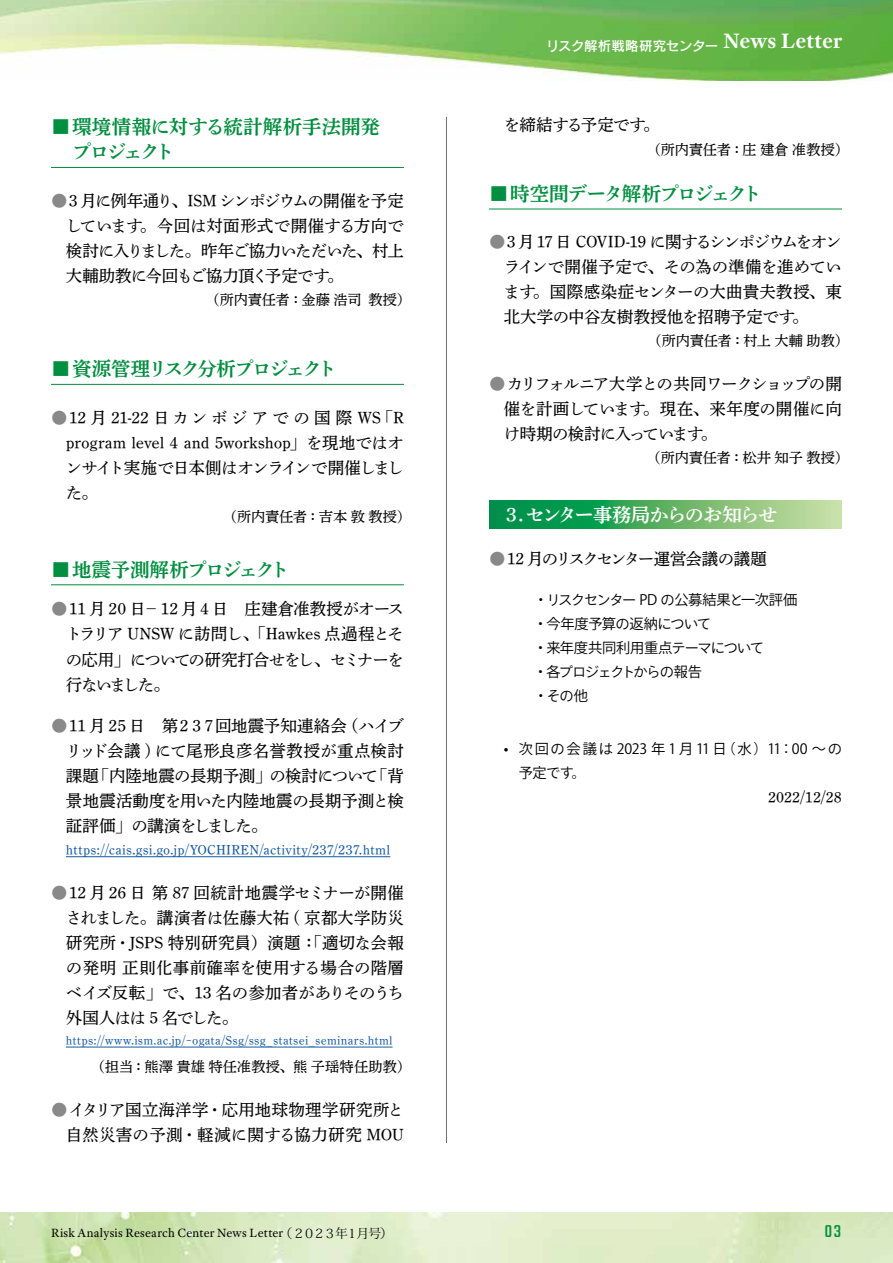
<style>
.page{position:relative;width:893px;height:1263px;background:#fff}
.page>*{position:absolute;margin:0;border:0;box-sizing:border-box;transform-origin:0 0}
.t1{font:700 22.5px "Adobe Text Pro";letter-spacing:.005em;color:#fff}
.t2{font:19.5px "DNP Shuei Y Min Std B";letter-spacing:-.08em;color:#008e3f}
.t3{font:19.5px/25px "DNP Shuei Y Min Std B";letter-spacing:-.005em;color:#008e3f}
.t4{font:19.5px "DNP Shuei Y Min Std B";letter-spacing:-.105em;color:#008e3f}
.t5{font:19.2px "DNP Shuei Y Min Std B";letter-spacing:-.06em;color:#fff}
.t6{font:16.5px/25px "DNP Shuei Y Min Std M";letter-spacing:-.02em;color:#000;text-align:right}
.t7{font:16.5px/25px "DNP Shuei Y Min Std M";letter-spacing:-.045em;color:#000}
.t8{font:16.5px/25px "DNP Shuei Y Min Std M";letter-spacing:.01em;color:#000;text-align:right}
.t9{font:16.5px/25px "DNP Shuei Y Min Std M";letter-spacing:-.05em;color:#000;text-align:right}
.t10{font:16.5px "DNP Shuei Y Min Std M";letter-spacing:-.065em;color:#000}
.t11{font:16.5px "DNP Shuei Y Min Std M";letter-spacing:.015em;color:#000}
.t12{font:16.5px "DNP Shuei Y Min Std M";letter-spacing:-.095em;color:#000}
.t13{font:16.5px "DNP Shuei Y Min Std M";letter-spacing:-.04em;color:#000}
.t14{font:16.5px "DNP Shuei Y Min Std M";letter-spacing:-.06em;color:#000}
.t15{font:16.5px "Countach";color:#008e3f}
.t16{font:15px "DNP Shuei Y Min Std M";letter-spacing:.005em;color:#000}
.t17{font:14.25px/24px "Ryo Gothic Plus N";letter-spacing:-.045em;color:#000}
.t18{font:14.25px "DNP Shuei Y Min Std M";letter-spacing:.005em;color:#000}
.t19{font:14.25px "DNP Shuei Y Min Std M";letter-spacing:-.015em;color:#000}
.t20{font:14.25px "Ryo Gothic Plus N";letter-spacing:.105em;color:#000}
.t21{font:14.25px "DNP Shuei Y Min Std M";letter-spacing:-.02em;color:#000}
.t22{font:500 14.25px "Ryo Gothic Plus N";color:#000}
.t23{font:13.5px "DNP Shuei Y Min Std M";letter-spacing:.01em;color:#15599f}
.t24{font:13.5px "Rodin Pro N DB";letter-spacing:-.01em;color:#fff}
.t25{font:12.75px "Adobe Text Pro";letter-spacing:.015em;color:#000}
.t26{font:12.75px "Koz Min Pr 6 N";letter-spacing:-.18em;color:#000}
.t27{font:12px "DNP Shuei Y Min Std M";letter-spacing:.02em;color:#15599f}
.s1{color:#898989}
</style>
<div class="page">
<img style="left:0;top:1212px;width:893px;height:51px">
<img style="left:0;top:0;width:893px;height:81px">
<hr style="left:51px;top:167px;width:353px;height:1px;background:#008e3f">
<hr style="left:51px;top:384px;width:353px;height:1px;background:#008e3f">
<hr style="left:51px;top:584px;width:353px;height:1px;background:#008e3f">
<hr style="left:66px;top:856px;width:324px;height:1px;background:#15599f">
<hr style="left:66px;top:1047px;width:327px;height:1px;background:#15599f">
<hr style="left:489px;top:209px;width:353px;height:1px;background:#008e3f">
<svg style="left:489px;top:501px;width:353px;height:27px;background:#56b26a"></svg>
<hr style="left:446px;top:117px;width:1px;height:1026px;background:#727171">
<p class="t3" style="left:72px;top:114px;width:309px;text-indent:-21px">■環境情報に対する統計解析手法開発プロジェクト</p>
<p class="t6" style="left:51px;top:187px;width:354px"><span class="s1">●</span>3 月に例年通り、ISM シンポジウムの開催を予定。今回は対面形式で開催する方向で</p>
<p class="t6" style="left:66px;top:212px;width:79px">しています</p>
<p class="t10" style="left:66px;top:239px;width:340px">検討に入りました。昨年ご協力いただいた、村上</p>
<p class="t6" style="left:327px;top:262px;width:18px">。</p>
<p class="t13" style="left:66px;top:264px;width:266px">大輔助教に今回もご協力頂く予定です</p>
<p class="t21" style="left:206px;top:289px;width:157px">（所内責任者：金藤浩司</p>
<p class="t18" style="left:368px;top:289px;width:44px">教授(</p>
<p class="t4" style="left:51px;top:355px;width:287px">■ 資源管理リスク分析プロジェクト</p>
<p class="t6" style="left:66px;top:404px;width:340px;text-align:left;text-indent:-15px"><span class="s1">●</span>12月21-22日カンボジアでの国際 WS program level 4 and 5workshop」を現地ではオンサイト実施で日本側はオンラインで開催しました。</p>
<p class="t18" style="left:223px;top:506px;width:190px">（所内責任者：吉本敦教授(</p>
<p class="t2" style="left:51px;top:555px;width:240px">■地震予測解析プロジェクト</p>
<p class="t6" style="left:143px;top:596px;width:262px">－12 月 4 日　庄建倉准教授がオース</p>
<p class="t6" style="left:377px;top:404px;width:29px">「R</p>
<p class="t7" style="left:66px;top:596px;width:340px;text-indent:-15px"><span class="s1">●</span>11月20日<br>トラリア UNSW に訪問し、「Hawkes 点過程とその応用」についての研究打合せをし、セミナーを行ないました。</p>
<p class="t6" style="left:342px;top:713px;width:63px">（ハイブ</p>
<p class="t6" style="left:51px;top:713px;width:298px"><span class="s1">●</span>11 月 25 日　第２３７回地震予知連絡会</p>
<p class="t11" style="left:66px;top:739px;width:340px">リッド会議 ) にて尾形良彦名誉教授が重点検討</p>
<p class="t6" style="left:371px;top:763px;width:34px">「背</p>
<p class="t6" style="left:93px;top:763px;width:287px">「内陸地震の長期予測」の検討について</p>
<p class="t6" style="left:66px;top:763px;width:340px;text-align:left">課題<br>景地震活動度を用いた内陸地震の長期予測と検証評価」の講演をしました。</p>
<p class="t23" style="left:66px;top:840px;width:326px">https://cais.gsi.go j p. /YOCHIREN/activity/237/237.html</p>
<p class="t6" style="left:66px;top:880px;width:340px;text-align:justify;text-indent:-15px"><span class="s1">●</span>12 月 26 日第 87 回統計地震学セミナーが開催されました。講演者は佐藤大祐 ( 京都大学防災研究所・JSPS 特別研究員）演題「：適切な会報の発明正則化事前確率を使用する場合の階層ベイズ反転」で、13 名の参加者がありそのうち外国人はは 5 名でした。</p>
<p class="t27" style="left:66px;top:1032px;width:328px">https://www.ism.ac j p. ~/ ogata/Ssg/ssg_statsei_seminars.html</p>
<p class="t18" style="left:91px;top:1057px;width:322px">（担当：熊澤貴雄特任准教授、熊子瑶特任助教(</p>
<p class="t8" style="left:51px;top:1096px;width:354px"><span class="s1">●</span>イタリア国立海洋学・応用地球物理学研究所と自然災害の予測・軽減に関する協力研究 MOU</p>
<p class="t26" style="left:280px;top:1226px;width:70px">（２０２３年</p>
<p class="t26" style="left:356px;top:1226px;width:38px">月号(</p>
<p class="t25" style="left:51px;top:1225px;width:234px">Risk Analysis Research Center News Letter</p>
<p class="t26" style="left:346px;top:1226px;width:14px">１</p>
<h1 class="t1" style="left:723px;top:26px;width:120px">News Letter</h1>
<p class="t24" style="left:546px;top:37px;width:174px">リスク解析戦略研究センター</p>
<p class="t6" style="left:504px;top:112px;width:144px">を締結する予定です</p>
<p class="t6" style="left:643px;top:112px;width:18px">。</p>
<p class="t19" style="left:647px;top:139px;width:204px">（所内責任者：庄建倉准教授(</p>
<p class="t2" style="left:489px;top:179px;width:274px">■ 時空間データ解析プロジェクト</p>
<p class="t6" style="left:489px;top:229px;width:354px"><span class="s1">●</span> 3 月 17 日 COVID-19 に関するシンポジウムをオンラインで開催予定で、その為の準備を進めてい。国際感染症センターの大曲貴夫教授、東</p>
<p class="t6" style="left:504px;top:279px;width:34px">ます</p>
<p class="t6" style="left:504px;top:304px;width:293px">北大学の中谷友樹教授他を招聘予定です</p>
<p class="t19" style="left:648px;top:331px;width:203px">（所内責任者：村上大輔助教(</p>
<p class="t9" style="left:489px;top:371px;width:354px"><span class="s1">●</span> カリフォルニア大学との共同ワークショップの開。現在、来年度の開催に向</p>
<p class="t6" style="left:792px;top:304px;width:18px">。</p>
<p class="t6" style="left:504px;top:396px;width:144px">催を計画しています</p>
<p class="t14" style="left:504px;top:422px;width:201px">け時期の検討に入っています</p>
<p class="t18" style="left:640px;top:448px;width:211px">　（所内責任者：松井知子教授(</p>
<p class="t6" style="left:701px;top:421px;width:18px">。</p>
<p class="t5" style="left:502px;top:501px;width:277px">３. センター事務局からのお知らせ</p>
<p class="t12" style="left:489px;top:547px;width:279px"><span class="s1">●</span>12 月のリスクセンター運営会議の議題</p>
<p class="t17" style="left:533px;top:588px;width:266px">・リスクセンター PD の公募結果と一次評価・今年度予算の返納について<br>・来年度共同利用重点テーマについて<br>・各プロジェクトからの報告<br>・その他</p>
<p class="t17" style="left:721px;top:737px;width:122px">（水）11：00 ～の</p>
<p class="t20" style="left:519px;top:740px;width:209px">次回の会議は 2023 年 1 月 11 日</p>
<p class="t22" style="left:504px;top:740px;width:6px">•</p>
<p class="t17" style="left:519px;top:761px;width:57px">予定です</p>
<p class="t17" style="left:571px;top:761px;width:16px">。</p>
<p class="t16" style="left:768px;top:787px;width:75px">2022/12/28</p>
<p class="t15" style="left:825px;top:1221px;width:18px">03</p>
</div>
